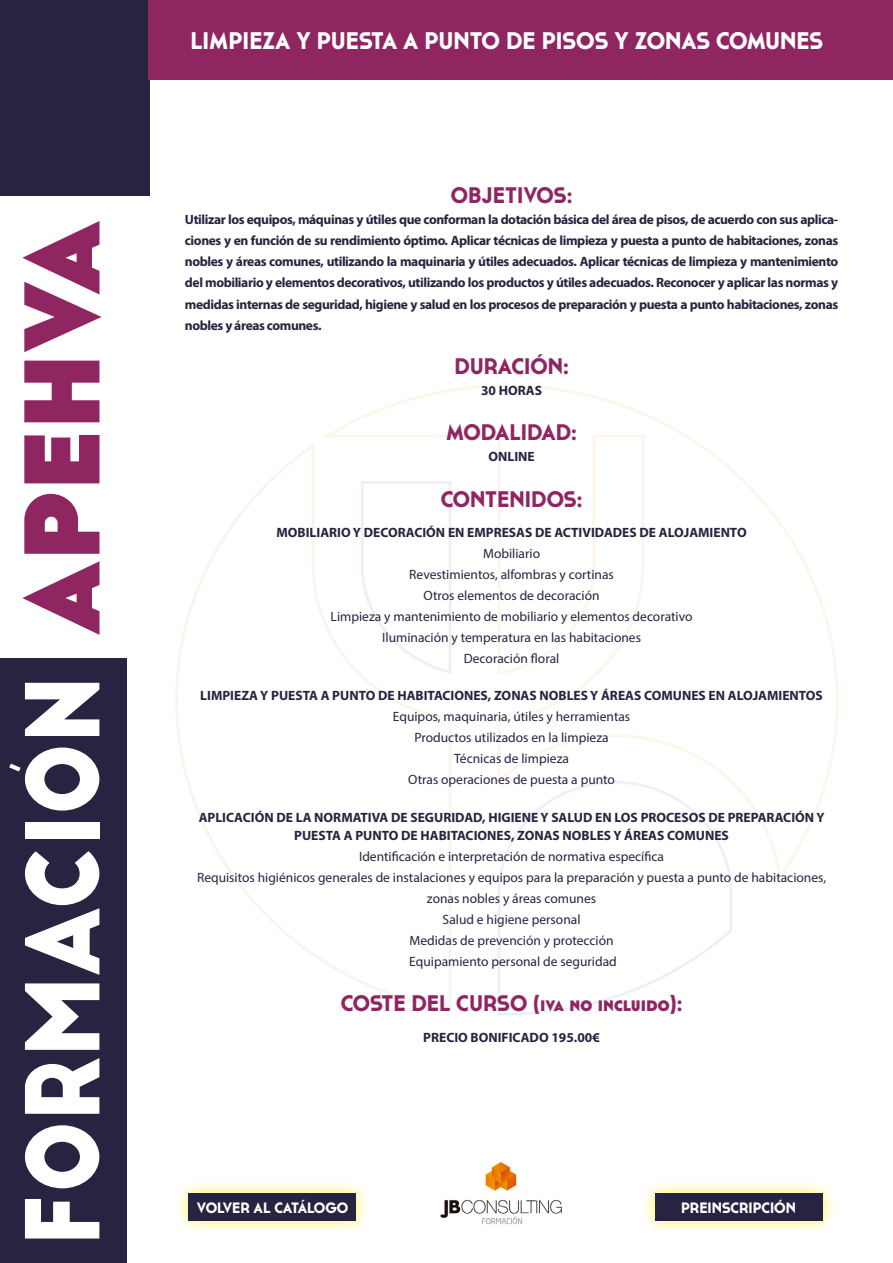
<style>
.page{position:relative;width:893px;height:1263px;background:#fff}
.page>*{position:absolute;margin:0;border:0;box-sizing:border-box;transform-origin:0 0}
.t1{font:700 24px "Cassannet";color:#fff}
.t2{font:700 22.5px "Cassannet";color:#8f2661}
.t3{font:700 15px "Cassannet";color:#fff}
.t4{font:700 13.5px/21px "Myriad Pro";color:#262440;text-align:justify}
.t5{font:13.5px/21px "Myriad Pro";color:#262440;text-align:center}
</style>
<div class="page">
<div style="left:0;top:0;width:150px;height:196px;background:#262440"></div>
<svg style="left:324px;top:384px;width:515px;height:497px"></svg>
<svg style="left:175px;top:443px;width:276px;height:567px"></svg>
<svg style="left:498px;top:781px;width:234px;height:234px"></svg>
<div style="left:0;top:658px;width:127px;height:605px;background:#262440"></div>
<svg style="left:25px;top:1199px;width:74px;height:39px"></svg>
<svg style="left:25px;top:1125px;width:74px;height:63px"></svg>
<svg style="left:25px;top:1058px;width:74px;height:56px"></svg>
<svg style="left:25px;top:983px;width:74px;height:67px"></svg>
<svg style="left:25px;top:851px;width:74px;height:124px"></svg>
<div style="left:25px;top:822px;width:74px;height:17px;background:#fff"></div>
<svg style="left:25px;top:683px;width:74px;height:53px"></svg>
<svg style="left:9px;top:747px;width:90px;height:63px"></svg>
<svg style="left:22px;top:561px;width:77px;height:74px"></svg>
<svg style="left:24px;top:494px;width:75px;height:60px"></svg>
<svg style="left:24px;top:435px;width:75px;height:48px;background:#9d4275"></svg>
<svg style="left:24px;top:361px;width:75px;height:61px"></svg>
<svg style="left:22px;top:221px;width:80px;height:131px"></svg>
<div style="left:149px;top:0;width:744px;height:79px;background:#8f2661"></div>
<img style="left:440px;top:1162px;width:122px;height:63px">
<div style="left:175px;top:1179px;width:195px;height:56px;background:#ffed00;opacity:.75"></div>
<div style="left:189px;top:1193px;width:167px;height:27px;background:#262440"></div>
<div style="left:641px;top:1179px;width:195px;height:56px;background:#ffed00;opacity:.75"></div>
<div style="left:655px;top:1193px;width:167px;height:27px;background:#262440"></div>
<h1 class="t1" style="left:190px;top:26px;width:634px">LIMPIEZA Y PUESTA A PUNTO DE PISOS Y ZONAS COMUNES</h1>
<h2 class="t2" style="left:451px;top:182px;width:123px">OBJETIVOS:</h2>
<p class="t4" style="left:185px;top:209px;width:655px">Utilizar los equipos, máquinas y útiles que conforman la dotación básica del área de pisos, de acuerdo con sus aplica&shy;ciones y en función de su rendimiento óptimo. Aplicar técnicas de limpieza y puesta a punto de habitaciones, zonas nobles y áreas comunes, utilizando la maquinaria y útiles adecuados. Aplicar técnicas de limpieza y mantenimiento del mobiliario y elementos decorativos, utilizando los productos y útiles adecuados. Reconocer y aplicar las normas y medidas internas de seguridad, higiene y salud en los procesos de preparación y puesta a punto habitaciones, zonas nobles y áreas comunes.</p>
<h2 class="t2" style="left:454px;top:353px;width:116px">DURACIÓN:</h2>
<p class="t4" style="left:481px;top:380px;width:62px">30 HORAS</p>
<h2 class="t2" style="left:446px;top:419px;width:132px">MODALIDAD:</h2>
<p class="t4" style="left:488px;top:446px;width:48px">ONLINE</p>
<h2 class="t2" style="left:441px;top:485px;width:143px">CONTENIDOS:</h2>
<p class="t4" style="left:277px;top:521px;width:472px">MOBILIARIO Y DECORACIÓN EN EMPRESAS DE ACTIVIDADES DE ALOJAMIENTO</p>
<p class="t5" style="left:331px;top:542px;width:363px">Mobiliario<br>Revestimientos, alfombras y cortinas<br>Otros elementos de decoración<br>Limpieza y mantenimiento de mobiliario y elementos decorativo Iluminación y temperatura en las habitaciones<br>Decoración floral</p>
<p class="t4" style="left:200px;top:684px;width:624px">LIMPIEZA Y PUESTA A PUNTO DE HABITACIONES, ZONAS NOBLES Y ÁREAS COMUNES EN ALOJAMIENTOS</p>
<p class="t5" style="left:393px;top:706px;width:239px">Equipos, maquinaria, útiles y herramientas Productos utilizados en la limpieza Técnicas de limpieza<br>Otras operaciones de puesta a punto</p>
<p class="t4" style="left:199px;top:808px;width:627px;line-height:18px;text-align:center">APLICACIÓN DE LA NORMATIVA DE SEGURIDAD, HIGIENE Y SALUD EN LOS PROCESOS DE PREPARACIÓN Y<br>PUESTA A PUNTO DE HABITACIONES, ZONAS NOBLES Y ÁREAS COMUNES</p>
<p class="t5" style="left:197px;top:845px;width:631px">Identificación e interpretación de normativa específica<br>Requisitos higiénicos generales de instalaciones y equipos para la preparación y puesta a punto de habitaciones, zonas nobles y áreas comunes<br>Salud e higiene personal<br>Medidas de prevención y protección<br>Equipamiento personal de seguridad</p>
<h2 class="t2" style="left:341px;top:989px;width:343px">COSTE DEL CURSO (iva no incluido):</h2>
<p class="t4" style="left:423px;top:1026px;width:178px">PRECIO BONIFICADO 195.00€</p>
<p class="t3" style="left:197px;top:1198px;width:153px">VOLVER AL CATÁLOGO</p>
<p class="t3" style="left:681px;top:1198px;width:116px">PREINSCRIPCIÓN</p>
</div>
